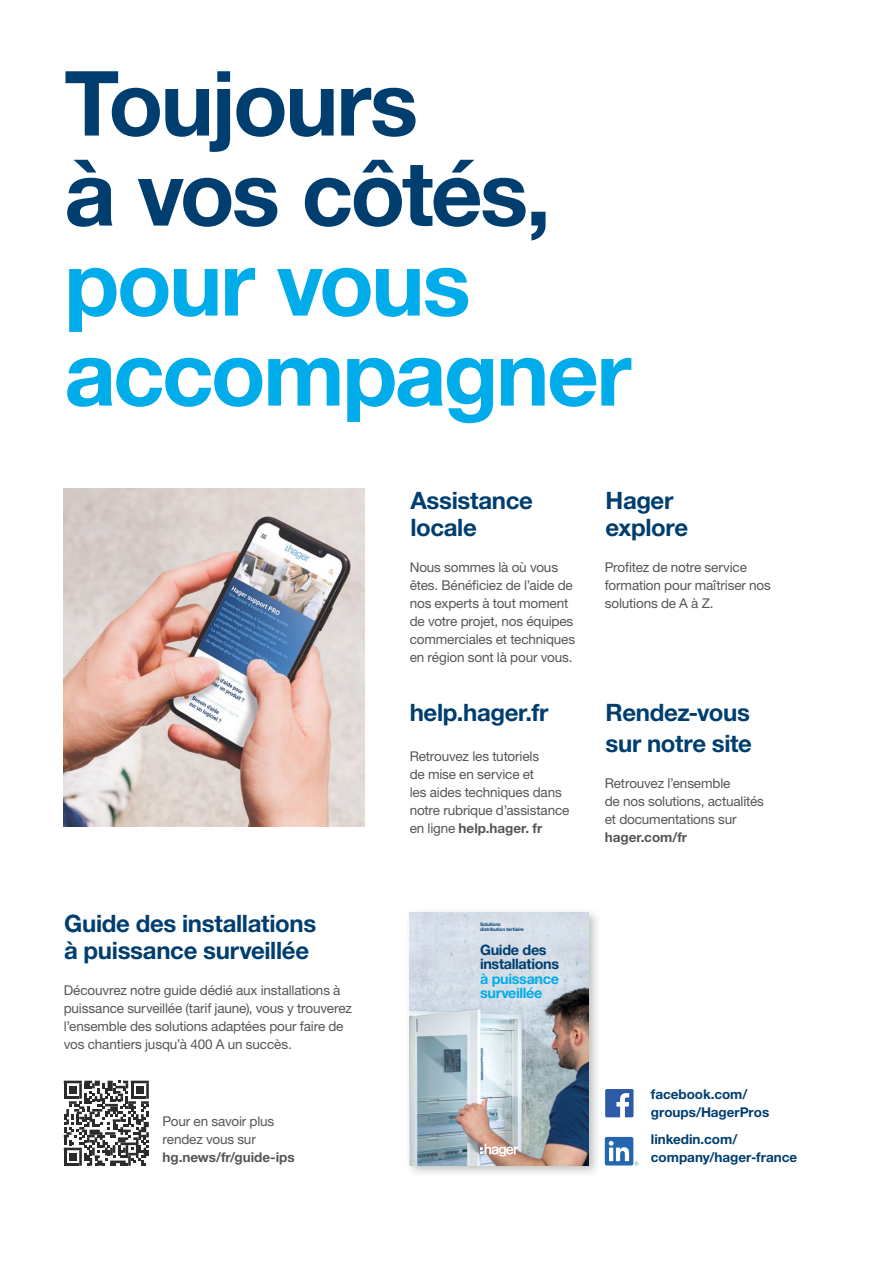
<style>
.page{position:relative;width:893px;height:1263px;background:#fff}
.page>*{position:absolute;margin:0;border:0;box-sizing:border-box;transform-origin:0 0}
.t1{font:700 90px/90px "Helvetica Neue LTW1 G";letter-spacing:-.03em;color:#00ace9}
.t2{font:700 90px/90px "Helvetica Neue LTW1 G";letter-spacing:-.03em;color:#003e6f}
.t3{font:700 24px/27px "Helvetica Neue LTW1 G";letter-spacing:-.015em;color:#003e6f}
.t4{font:700 14.4px/14.4px "Helvetica Neue LTW1 G";letter-spacing:-.025em;color:#003e6f}
.t5{font:700 14.4px/14.4px "Helvetica Neue LTW1 G";letter-spacing:-.02em;color:#00ace9}
.t6{font:13.5px/18px "Helvetica Neue LTW1 G";letter-spacing:-.01em;color:#565655}
.t7{font:700 13.5px/18px "Helvetica Neue LTW1 G";letter-spacing:-.005em;color:#003e6f}
.t8{font:700 13.5px "Helvetica Neue LTW1 G";color:#565655}
.t9{font:700 4.8px/5.4px "Helvetica Neue LTW1 G";letter-spacing:-.015em;color:#003e6f}
.s1{font-weight:700}
</style>
<div class="page">
<svg style="left:64px;top:1081px;width:85px;height:85px"></svg>
<img style="left:64px;top:489px;width:301px;height:337px">
<svg style="left:605px;top:1137px;width:33px;height:28px"></svg>
<svg style="left:605px;top:1089px;width:28px;height:28px"></svg>
<img style="left:409px;top:912px;width:188px;height:261px">
<svg style="left:410px;top:912px;width:178px;height:253px;background:#b4bdc4"></svg>
<h1 class="t2" style="left:64px;top:58px;width:488px">Toujours<br>à vos côtés,</h1>
<h1 class="t1" style="left:64px;top:238px;width:569px">pour vous accompagner</h1>
<h2 class="t3" style="left:64px;top:910px;width:254px">Guide des installations à puissance surveillée</h2>
<p class="t6" style="left:64px;top:981px;width:290px">Découvrez notre guide dédié aux installations à puissance surveillée (tarif jaune), vous y trouverez l’ensemble des solutions adaptées pour faire de vos chantiers jusqu’à 400 A un succès.</p>
<p class="t6" style="left:163px;top:1112px;width:113px">Pour en savoir plus rendez vous sur</p>
<p class="t8" style="left:163px;top:1148px;width:134px">hg.news/fr/guide-ips</p>
<h2 class="t3" style="left:410px;top:487px;width:124px">Assistance locale</h2>
<p class="t6" style="left:410px;top:558px;width:167px">Nous sommes là où vous êtes. Bénéficiez de l’aide de nos experts à tout moment de votre projet, nos équipes commerciales et techniques en région sont là pour vous.</p>
<h2 class="t3" style="left:410px;top:698px;width:140px">help.hager.fr</h2>
<p class="t6" style="left:410px;top:747px;width:161px">Retrouvez les tutoriels<br>de mise en service et<br>les aides techniques dans notre rubrique d’assistance en ligne <span class="s1">help.hager. fr</span></p>
<h2 class="t3" style="left:606px;top:487px;width:84px">Hager explore</h2>
<p class="t6" style="left:605px;top:558px;width:168px">Profitez de notre service formation pour maîtriser nos solutions de A à Z.</p>
<h2 class="t3" style="left:606px;top:696px;width:148px;line-height:31.5px">Rendez-vous sur notre site</h2>
<p class="t6" style="left:605px;top:774px;width:161px">Retrouvez l’ensemble<br>de nos solutions, actualités et documentations sur</p>
<p class="t8" style="left:605px;top:829px;width:84px">hager.com/fr</p>
<p class="t9" style="left:480px;top:921px;width:45px">Solutions distribution tertiaire</p>
<p class="t4" style="left:480px;top:942px;width:80px">Guide des installations</p>
<p class="t5" style="left:480px;top:971px;width:80px">à puissance surveillée</p>
<p class="t7" style="left:651px;top:1085px;width:120px">facebook.com/ groups/HagerPros</p>
<p class="t7" style="left:651px;top:1130px;width:148px">linkedin.com/ company/hager-france</p>
</div>
